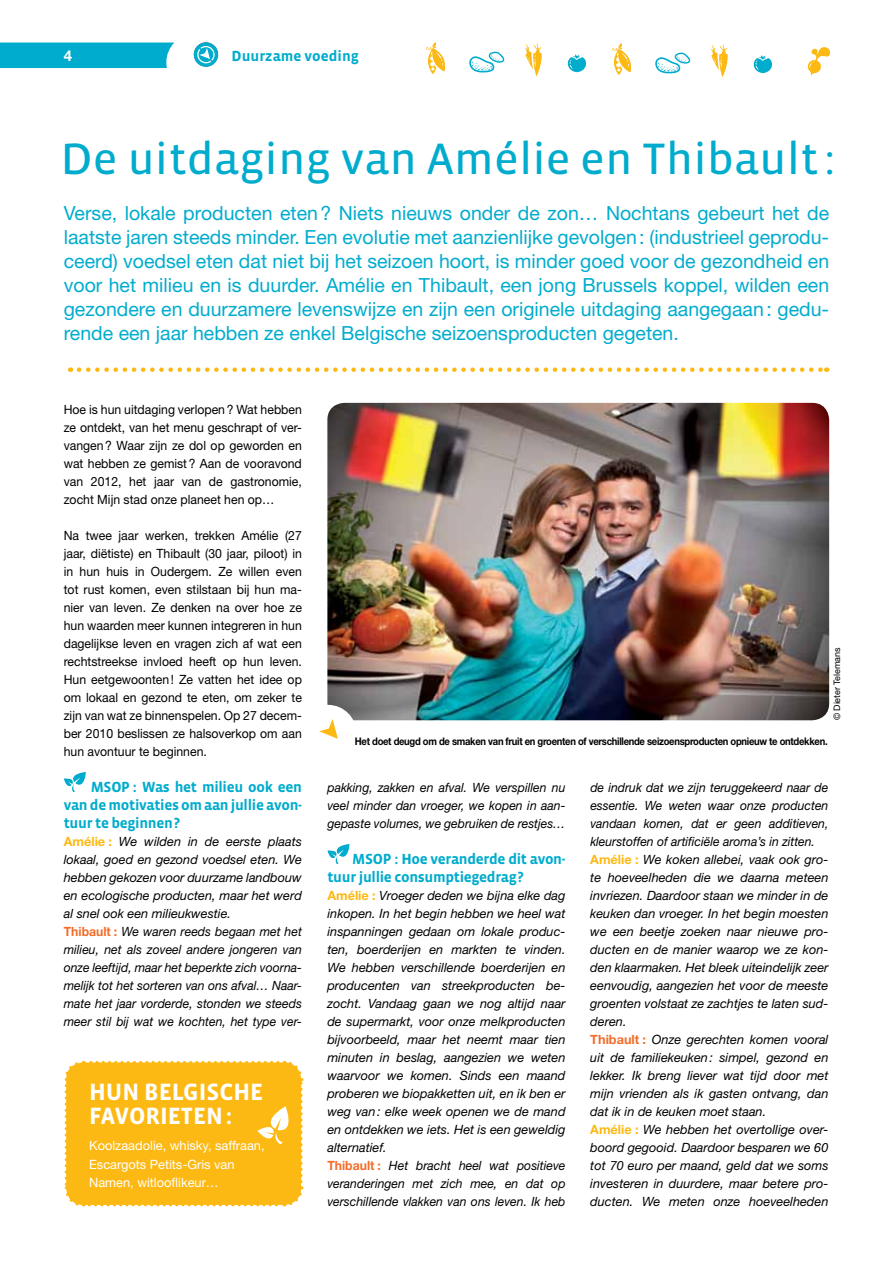
<style>
.page{position:relative;width:893px;height:1263px;background:#fff}
.page>*{position:absolute;margin:0;border:0;box-sizing:border-box;transform-origin:0 0}
.t1{font:45px "Vista Sans Reg";color:#00accd;scale:1.05 1}
.t2{font:700 24.15px/24px "Vista Sans";color:#fff}
.t3{font:19.5px/24px "Helvetica Neue LT Std";color:#00accd;text-align:justify}
.t4{font:700 15px/18px "Vista Sans";letter-spacing:-.02em;color:#00accd}
.t5{font:700 15px "Vista Sans";color:#00accd}
.t6{font:700 15px "Helvetica Neue LT Std";color:#fff}
.t7{font:italic 12.75px/18px "Helvetica Neue LT Std";color:#000}
.t8{font:italic 12.75px/18px "Helvetica Neue LT Std";color:#000;text-align:justify;scale:.96 1}
.t9{font:12.75px/18px "Helvetica Neue LT Std";color:#000;text-align:justify;scale:.96 1}
.t10{font:12.75px/18.1px "Helvetica Neue LT Std";color:#fff}
.t11{font:700 10.5px "Helvetica Neue LT Std";letter-spacing:-.03em;color:#000;scale:.9 1}
.t12{font:9px "Helvetica Neue LT Std";letter-spacing:-.01em;color:#000}
.s1{font-weight:700;font-style:normal;color:#fdb913}
.s2{font-weight:700;font-style:normal;color:#f36d2a}
</style>
<div class="page">
<div style="left:0;top:43px;width:174px;height:25px;background:#00accd"></div>
<svg style="left:194px;top:42px;width:24px;height:25px"></svg>
<div style="left:194px;top:43px;width:24px;height:24px;background:#00accd;border-radius:50%"></div>
<svg style="left:196px;top:45px;width:19px;height:19px"></svg>
<svg style="left:79px;top:367px;width:748px;height:5px"></svg>
<svg style="left:327px;top:844px;width:23px;height:20px"></svg>
<svg style="left:64px;top:1060px;width:240px;height:147px;background:#fdbd23"></svg>
<img style="left:327px;top:403px;width:502px;height:317px">
<div style="left:300px;top:705px;width:56px;height:56px;background:#fff;border-radius:50%"></div>
<svg style="left:319px;top:719px;width:19px;height:20px"></svg>
<svg style="left:568px;top:54px;width:18px;height:18px"></svg>
<svg style="left:753px;top:55px;width:19px;height:18px"></svg>
<svg style="left:525px;top:44px;width:17px;height:32px"></svg>
<svg style="left:711px;top:45px;width:17px;height:32px"></svg>
<svg style="left:807px;top:47px;width:24px;height:29px"></svg>
<svg style="left:469px;top:52px;width:36px;height:20px"></svg>
<svg style="left:655px;top:53px;width:36px;height:20px"></svg>
<svg style="left:426px;top:42px;width:19px;height:32px"></svg>
<svg style="left:612px;top:43px;width:19px;height:32px"></svg>
<svg style="left:64px;top:772px;width:22px;height:20px"></svg>
<p class="t6" style="left:64px;top:46px;width:10px">4</p>
<p class="t5" style="left:232px;top:48px;width:129px">Duurzame voeding</p>
<h1 class="t1" style="left:61px;top:136px;width:739px">De uitdaging van Amélie en Thibault:</h1>
<p class="t3" style="left:64px;top:200px;width:767px">Verse, lokale producten eten? Niets nieuws onder de zon… Nochtans gebeurt het de laatste jaren steeds minder. Een evolutie met aanzienlijke gevolgen: (industrieel geprodu&shy;ceerd) voedsel eten dat niet bij het seizoen hoort, is minder goed voor de gezondheid en voor het milieu en is duurder. Amélie en Thibault, een jong Brussels koppel, wilden een gezondere en duurzamere levenswijze en zijn een originele uitdaging aangegaan: gedu&shy;rende een jaar hebben ze enkel Belgische seizoensproducten gegeten.</p>
<p class="t9" style="left:64px;top:400px;width:250px">Hoe is hun uitdaging verlopen? Wat hebben ze ontdekt, van het menu geschrapt of ver&shy;vangen? Waar zijn ze dol op geworden en wat hebben ze gemist? Aan de vooravond van 2012, het jaar van de gastronomie, zocht Mijn stad onze planeet hen op…</p>
<p class="t9" style="left:64px;top:526px;width:250px">Na twee jaar werken, trekken Amélie (27 jaar, diëtiste) en Thibault (30 jaar, piloot) in in hun huis in Oudergem. Ze willen even tot rust komen, even stilstaan bij hun ma&shy;nier van leven. Ze denken na over hoe ze hun waarden meer kunnen integreren in hun dagelijkse leven en vragen zich af wat een rechtstreekse invloed heeft op hun leven.<br>Hun eetgewoonten! Ze vatten het idee op om lokaal en gezond te eten, om zeker te zijn van wat ze binnenspelen. Op 27 decem&shy;ber 2010 beslissen ze halsoverkop om aan hun avontuur te beginnen.</p>
<p class="t4" style="left:91px;top:778px;width:8px">MSOP</p>
<p class="t4" style="left:64px;top:778px;width:240px;text-align:justify;text-indent:69px">: Was het milieu ook een van de motivaties om aan jullie avon&shy;tuur te beginnen?</p>
<p class="t7" style="left:64px;top:832px;width:240px"><span class="s1">Amélie :</span> We wilden in de eerste plaats lokaal, goed en gezond voedsel eten. We hebben gekozen voor duurzame landbouw en ecologische producten, maar het werd al snel ook een milieukwestie.<br><span class="s2">Thibault :</span> We waren reeds begaan met het milieu, net als zoveel andere jongeren van onze leeftijd, maar het beperkte zich voorna&shy;melijk tot het sorteren van ons afval… Naar&shy;mate het jaar vorderde, stonden we steeds meer stil bij wat we kochten, het type ver-</p>
<h2 class="t2" style="left:89px;top:1080px;width:159px">Hun Belgische favorieten :</h2>
<p class="t10" style="left:89px;top:1136px;width:177px">Koolzaadolie, whisky, saffraan,<br>Escargots Petits-Gris van<br>Namen, witlooflikeur…</p>
<p class="t12" style="left:831px;top:720px;width:74px;rotate:-90deg">© Dieter Telemans</p>
<p class="t11" style="left:355px;top:734px;width:527px">Het doet deugd om de smaken van fruit en groenten of verschillende seizoensproducten opnieuw te ontdekken.</p>
<p class="t8" style="left:327px;top:778px;width:250px">pakking, zakken en afval. We verspillen nu veel minder dan vroeger, we kopen in aan&shy;gepaste volumes, we gebruiken de restjes…</p>
<p class="t4" style="left:352px;top:850px;width:8px">MSOP</p>
<p class="t4" style="left:327px;top:850px;width:240px;text-indent:67px">: Hoe veranderde dit avon&shy;tuur jullie consumptiegedrag?</p>
<p class="t7" style="left:327px;top:886px;width:240px"><span class="s1">Amélie :</span> Vroeger deden we bijna elke dag inkopen. In het begin hebben we heel wat inspanningen gedaan om lokale produc&shy;ten, boerderijen en markten te vinden.<br>We hebben verschillende boerderijen en producenten van streekproducten be&shy;zocht. Vandaag gaan we nog altijd naar de supermarkt, voor onze melkproducten bijvoorbeeld, maar het neemt maar tien minuten in beslag, aangezien we weten waarvoor we komen. Sinds een maand proberen we biopakketten uit, en ik ben er weg van: elke week openen we de mand en ontdekken we iets. Het is een geweldig alternatief.<br><span class="s2">Thibault :</span> Het bracht heel wat positieve veranderingen met zich mee, en dat op verschillende vlakken van ons leven. Ik heb</p>
<p class="t8" style="left:590px;top:778px;width:250px;text-align:left">de indruk dat we zijn teruggekeerd naar de essentie. We weten waar onze producten vandaan komen, dat er geen additieven, kleurstoffen of artificiële aroma’s in zitten.<br><span class="s1">Amélie :</span> We koken allebei, vaak ook gro&shy;te hoeveelheden die we daarna meteen invriezen. Daardoor staan we minder in de keuken dan vroeger. In het begin moesten we een beetje zoeken naar nieuwe pro&shy;ducten en de manier waarop we ze kon&shy;den klaarmaken. Het bleek uiteindelijk zeer eenvoudig, aangezien het voor de meeste groenten volstaat ze zachtjes te laten sud&shy;deren.<br><span class="s2">Thibault :</span> Onze gerechten komen vooral uit de familiekeuken: simpel, gezond en lekker. Ik breng liever wat tijd door met mijn vrienden als ik gasten ontvang, dan dat ik in de keuken moet staan.<br><span class="s1">Amélie :</span> We hebben het overtollige over&shy;boord gegooid. Daardoor besparen we 60 tot 70 euro per maand, geld dat we soms investeren in duurdere, maar betere pro&shy;ducten. We meten onze hoeveelheden</p>
</div>
